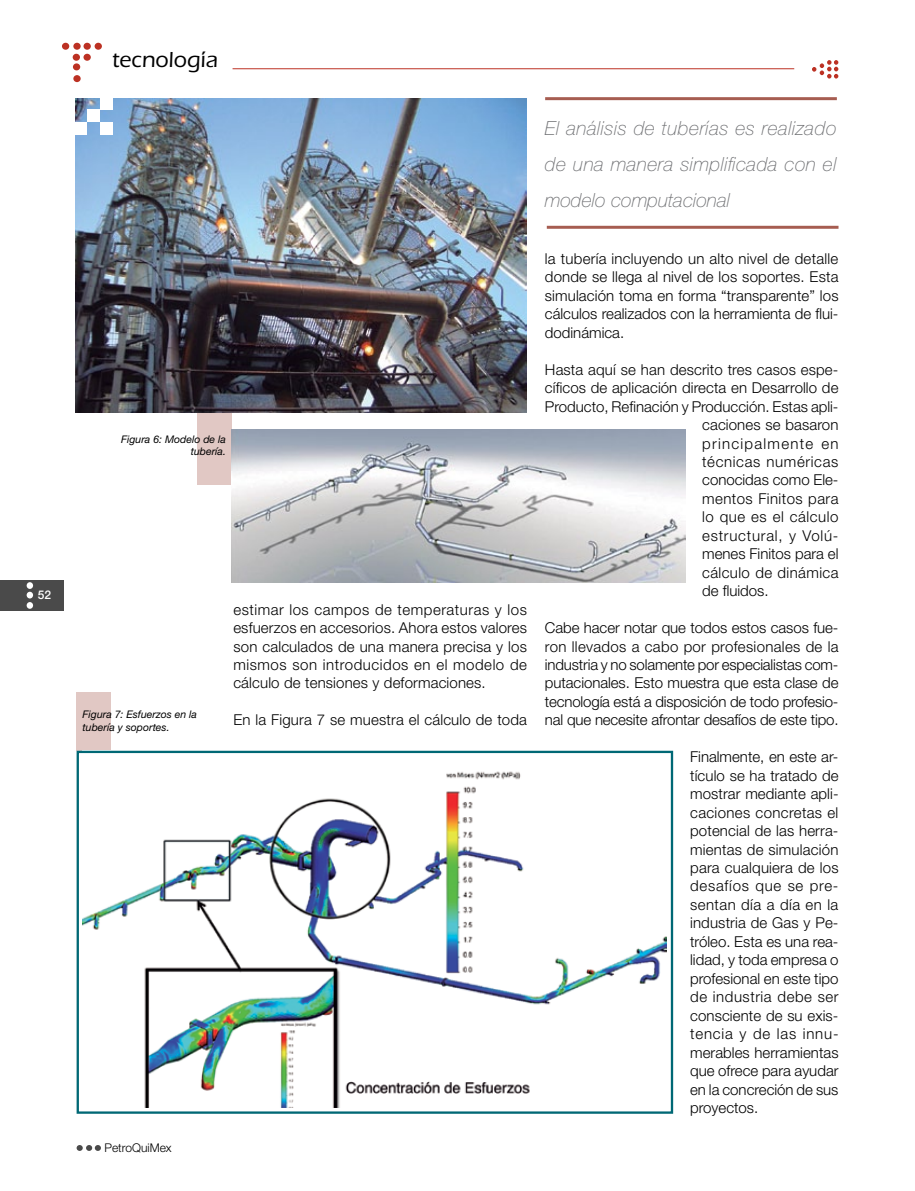
<style>
.page{position:relative;width:915px;height:1191px;background:#fff}
.page>*{position:absolute;margin:0;border:0;box-sizing:border-box;transform-origin:0 0}
.t1{font:500 22.5px "ITC Eras Std";color:#000}
.t2{font:italic 100 19.5px/36px "Helvetica Neue LT Std";letter-spacing:.02em;color:#6d6e71;text-align:justify}
.t3{font:300 15px/18.5px "Helvetica Neue LT Std";letter-spacing:.005em;color:#000;text-align:justify}
.t4{font:300 15px "Helvetica Neue LT Std";letter-spacing:.05em;color:#000}
.t5{font:300 15px "Helvetica Neue LT Std";letter-spacing:.045em;color:#000}
.t6{font:300 15px "Helvetica Neue LT Std";letter-spacing:.03em;color:#000}
.t7{font:300 15px "Helvetica Neue LT Std";letter-spacing:.025em;color:#000}
.t8{font:300 15px "Helvetica Neue LT Std";letter-spacing:.085em;color:#000}
.t9{font:300 15px "Helvetica Neue LT Std";letter-spacing:.04em;color:#000}
.t10{font:300 12px "Helvetica Neue LT Std";color:#000}
.t11{font:500 12px "Helvetica Neue LT Std";color:#fff}
.t12{font:italic 10.5px/12.6px "Helvetica Neue LT Std";color:#000}
</style>
<div class="page">
<hr style="left:232px;top:68px;width:562px;height:1px;background:#bc3123">
<svg style="left:77px;top:1145px;width:24px;height:5px"></svg>
<svg style="left:812px;top:60px;width:26px;height:19px"></svg>
<div style="left:62px;top:43px;width:7px;height:7px;background:#bc3123;border-radius:50%"></div>
<div style="left:73px;top:54px;width:7px;height:7px;background:#bc3123;border-radius:50%"></div>
<div style="left:73px;top:43px;width:8px;height:7px;background:#bc3123;border-radius:50%"></div>
<div style="left:73px;top:63px;width:7px;height:7px;background:#bc3123;border-radius:50%"></div>
<div style="left:95px;top:43px;width:7px;height:7px;background:#bc3123;border-radius:50%"></div>
<div style="left:73px;top:75px;width:8px;height:7px;background:#bc3123;border-radius:50%"></div>
<div style="left:83px;top:43px;width:8px;height:7px;background:#bc3123;border-radius:50%"></div>
<div style="left:83px;top:54px;width:8px;height:7px;background:#bc3123;border-radius:50%"></div>
<div style="left:0;top:580px;width:64px;height:30px;background:#4a4a4a"></div>
<svg style="left:27px;top:592px;width:6px;height:6px"></svg>
<div style="left:27px;top:602px;width:6px;height:7px;background:#fff;border-radius:50%"></div>
<div style="left:27px;top:582px;width:6px;height:7px;background:#fff;border-radius:50%"></div>
<div style="left:77px;top:692px;width:34px;height:58px;background:#e1c8c4"></div>
<img style="left:83px;top:753px;width:583px;height:354px">
<div style="left:77px;top:750px;width:596px;height:363px;border:2px solid #006875"></div>
<div style="left:198px;top:411px;width:34px;height:74px;background:#e1c8c4"></div>
<img style="left:232px;top:430px;width:453px;height:152px">
<img style="left:76px;top:99px;width:450px;height:313px">
<hr style="left:545px;top:97px;width:291px;height:3px;background:#831b0a">
<hr style="left:546px;top:226px;width:292px;height:3px;background:#831b0a">
<div style="left:87px;top:110px;width:13px;height:12px;background:#fff"></div>
<div style="left:100px;top:122px;width:13px;height:12px;background:#fff"></div>
<div style="left:74px;top:122px;width:13px;height:12px;background:#fff"></div>
<div style="left:100px;top:97px;width:13px;height:13px;background:#fff"></div>
<p class="t11" style="left:38px;top:588px;width:15px">52</p>
<h1 class="t1" style="left:112px;top:47px;width:107px">tecnología</h1>
<p class="t12" style="left:121px;top:432px;width:106px;text-align:right">Figura 6: Modelo de la tubería.</p>
<p class="t12" style="left:83px;top:708px;width:116px">Figura 7: Esfuerzos en la tubería y soportes.</p>
<p class="t3" style="left:233px;top:600px;width:295px">estimar los campos de temperaturas y los esfuerzos en accesorios. Ahora estos valores son calculados de una manera precisa y los mismos son introducidos en el modelo de cálculo de tensiones y deformaciones.</p>
<p class="t3" style="left:233px;top:710px;width:295px">En la Figura 7 se muestra el cálculo de toda</p>
<p class="t10" style="left:104px;top:1140px;width:69px">PetroQuiMex</p>
<h2 class="t2" style="left:544px;top:110px;width:293px">El análisis de tuberías es realizado de una manera simplificada con el modelo computacional</h2>
<p class="t3" style="left:544px;top:249px;width:295px">la tubería incluyendo un alto nivel de detalle donde se llega al nivel de los soportes. Esta simulación toma en forma “transparente” los cálculos realizados con la herramienta de flui&shy;dodinámica.</p>
<p class="t3" style="left:544px;top:360px;width:295px">Hasta aquí se han descrito tres casos espe-</p>
<p class="t3" style="left:544px;top:378px;width:295px">cíficos de aplicación directa en Desarrollo de</p>
<p class="t3" style="left:544px;top:397px;width:295px">Producto, Refinación y Producción. Estas apli-</p>
<p class="t3" style="left:702px;top:415px;width:138px">caciones se basaron</p>
<p class="t8" style="left:702px;top:434px;width:138px">principalmente en</p>
<p class="t5" style="left:702px;top:452px;width:138px">técnicas numéricas</p>
<p class="t3" style="left:702px;top:470px;width:138px">conocidas como Ele-</p>
<p class="t6" style="left:702px;top:489px;width:138px">mentos Finitos para</p>
<p class="t9" style="left:702px;top:508px;width:138px">lo que es el cálculo</p>
<p class="t4" style="left:702px;top:526px;width:138px">estructural, y Volú-</p>
<p class="t3" style="left:702px;top:544px;width:138px">menes Finitos para el</p>
<p class="t7" style="left:702px;top:563px;width:138px">cálculo de dinámica</p>
<p class="t3" style="left:702px;top:581px;width:68px">de fluidos.</p>
<p class="t3" style="left:544px;top:618px;width:295px">Cabe hacer notar que todos estos casos fue&shy;ron llevados a cabo por profesionales de la industria y no solamente por especialistas com&shy;putacionales. Esto muestra que esta clase de tecnología está a disposición de todo profesio&shy;nal que necesite afrontar desafíos de este tipo.</p>
<p class="t3" style="left:690px;top:747px;width:150px">Finalmente, en este ar&shy;tículo se ha tratado de mostrar mediante apli&shy;caciones concretas el potencial de las herra&shy;mientas de simulación para cualquiera de los desafíos que se pre&shy;sentan día a día en la industria de Gas y Pe&shy;tróleo. Esta es una rea&shy;lidad, y toda empresa o profesional en este tipo de industria debe ser consciente de su exis&shy;tencia y de las innu&shy;merables herramientas que ofrece para ayudar en la concreción de sus proyectos.</p>
</div>
